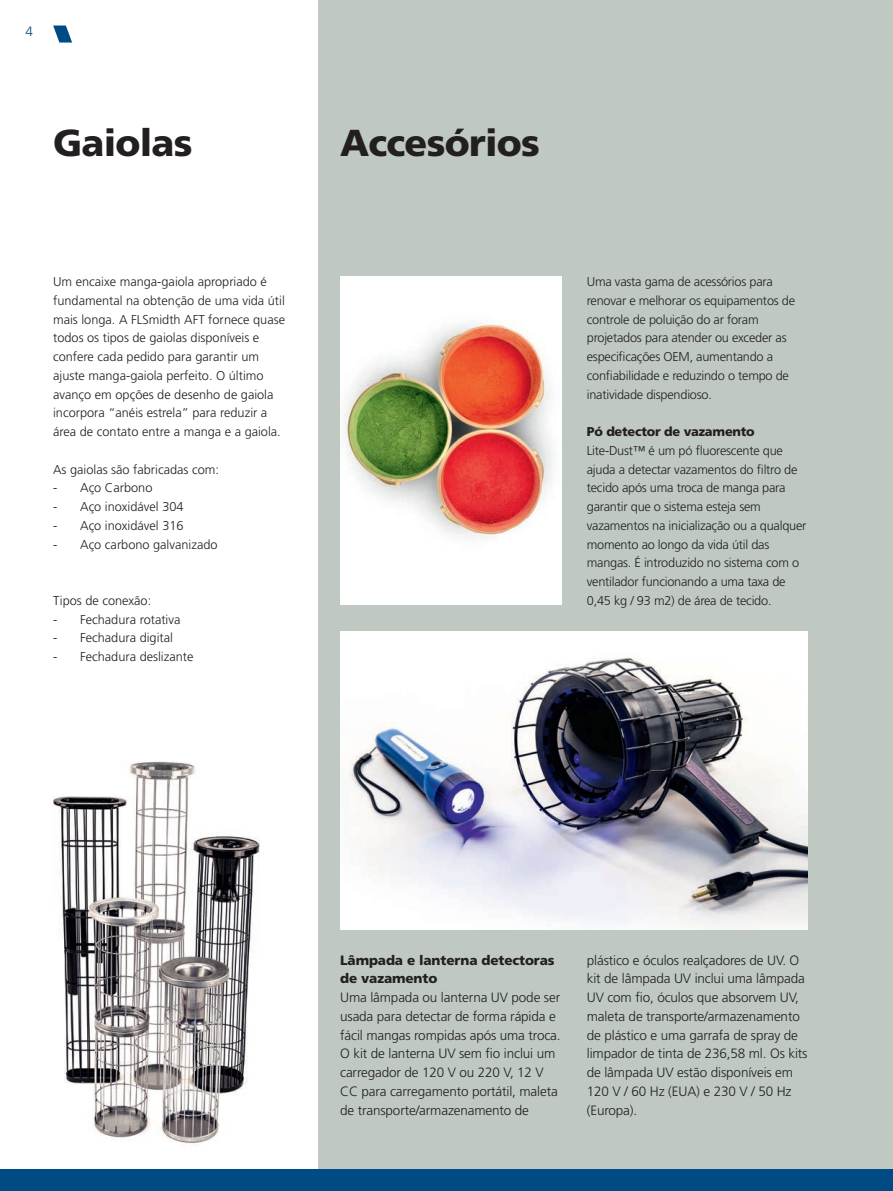
<style>
.page{position:relative;width:893px;height:1191px;background:#fff}
.page>*{position:absolute;margin:0;border:0;box-sizing:border-box;transform-origin:0 0}
.Headline_2{font:900 37.5px "Frutiger LT Pro";letter-spacing:-.02em;color:#231f20}
.Body_copy{font:300 13.5px/18.8px "Frutiger LT Pro";letter-spacing:-.01em;color:#231f20}
.Body_copy-2{font:900 13.5px/18.8px "Frutiger LT Pro";letter-spacing:-.01em;color:#231f20}
.t1{font:300 13.5px "Frutiger LT Pro";color:#004b84}
.Body_copy-3{font:300 12.75px/18.8px "Frutiger LT Pro";letter-spacing:-.02em;color:#231f20}
.Body_copy-4{font:300 12.75px/18.8px "Frutiger LT Pro";color:#231f20}
.Body_copy-5{font:900 12.75px "Frutiger LT Pro";letter-spacing:-.02em;color:#231f20}
</style>
<div class="page">
<div style="left:319px;top:0;width:574px;height:1169px;background:#bfc9c1"></div>
<div style="left:0;top:1169px;width:893px;height:22px;background:#004b84"></div>
<svg style="left:53px;top:26px;width:19px;height:17px"></svg>
<img style="left:340px;top:631px;width:468px;height:298px">
<img style="left:53px;top:761px;width:207px;height:382px">
<div style="left:340px;top:276px;width:221px;height:329px;background:#fff"></div>
<img style="left:344px;top:320px;width:211px;height:220px">
<p class="t1" style="left:26px;top:23px;width:9px">4</p>
<p class="Headline_2" style="left:53px;top:120px;width:141px">Gaiolas</p>
<p class="Headline_2" style="left:340px;top:120px;width:201px">Accesórios</p>
<p class="Body_copy-4" style="left:53px;top:272px;width:233px">Um encaixe manga-gaiola apropriado é fundamental na obtenção de uma vida útil mais longa. A FLSmidth AFT fornece quase todos os tipos de gaiolas disponíveis e confere cada pedido para garantir um ajuste manga-gaiola perfeito. O último avanço em opções de desenho de gaiola incorpora “anéis estrela” para reduzir a área de contato entre a manga e a gaiola.</p>
<p class="Body_copy-4" style="left:53px;top:460px;width:167px">As gaiolas são fabricadas com:</p>
<p class="Body_copy-4" style="left:53px;top:478px;width:101px">- Aço Carbono</p>
<p class="Body_copy-4" style="left:53px;top:497px;width:132px">- Aço inoxidável 304</p>
<p class="Body_copy-4" style="left:53px;top:516px;width:132px">- Aço inoxidável 316</p>
<p class="Body_copy-4" style="left:53px;top:535px;width:166px">- Aço carbono galvanizado</p>
<p class="Body_copy-4" style="left:53px;top:591px;width:100px">Tipos de conexão:</p>
<p class="Body_copy-4" style="left:53px;top:610px;width:129px">- Fechadura rotativa</p>
<p class="Body_copy-4" style="left:53px;top:628px;width:121px">- Fechadura digital</p>
<p class="Body_copy-4" style="left:53px;top:647px;width:142px">- Fechadura deslizante</p>
<p class="Body_copy-3" style="left:587px;top:272px;width:210px">Uma vasta gama de acessórios para renovar e melhorar os equipamentos de controle de poluição do ar foram projetados para atender ou exceder as especificações OEM, aumentando a confiabilidade e reduzindo o tempo de inatividade dispendioso.</p>
<p class="Body_copy-5" style="left:587px;top:424px;width:169px">Pó detector de vazamento</p>
<p class="Body_copy-3" style="left:587px;top:441px;width:221px">Lite-Dust™ é um pó fluorescente que ajuda a detectar vazamentos do filtro de tecido após uma troca de manga para garantir que o sistema esteja sem vazamentos na inicialização ou a qualquer momento ao longo da vida útil das mangas. É introduzido no sistema com o ventilador funcionando a uma taxa de 0,45 kg / 93 m2) de área de tecido.</p>
<p class="Body_copy-2" style="left:340px;top:950px;width:216px">Lâmpada e lanterna detectoras de vazamento</p>
<p class="Body_copy" style="left:340px;top:988px;width:222px">Uma lâmpada ou lanterna UV pode ser usada para detectar de forma rápida e fácil mangas rompidas após uma troca.<br>O kit de lanterna UV sem fio inclui um carregador de 120 V ou 220 V, 12 V CC para carregamento portátil, maleta de transporte/armazenamento de</p>
<p class="Body_copy" style="left:587px;top:950px;width:222px">plástico e óculos realçadores de UV. O kit de lâmpada UV inclui uma lâmpada<br>UV com fio, óculos que absorvem UV, maleta de transporte/armazenamento de plástico e uma garrafa de spray de limpador de tinta de 236,58 ml. Os kits de lâmpada UV estão disponíveis em<br>120 V / 60 Hz (EUA) e 230 V / 50 Hz (Europa).</p>
</div>
